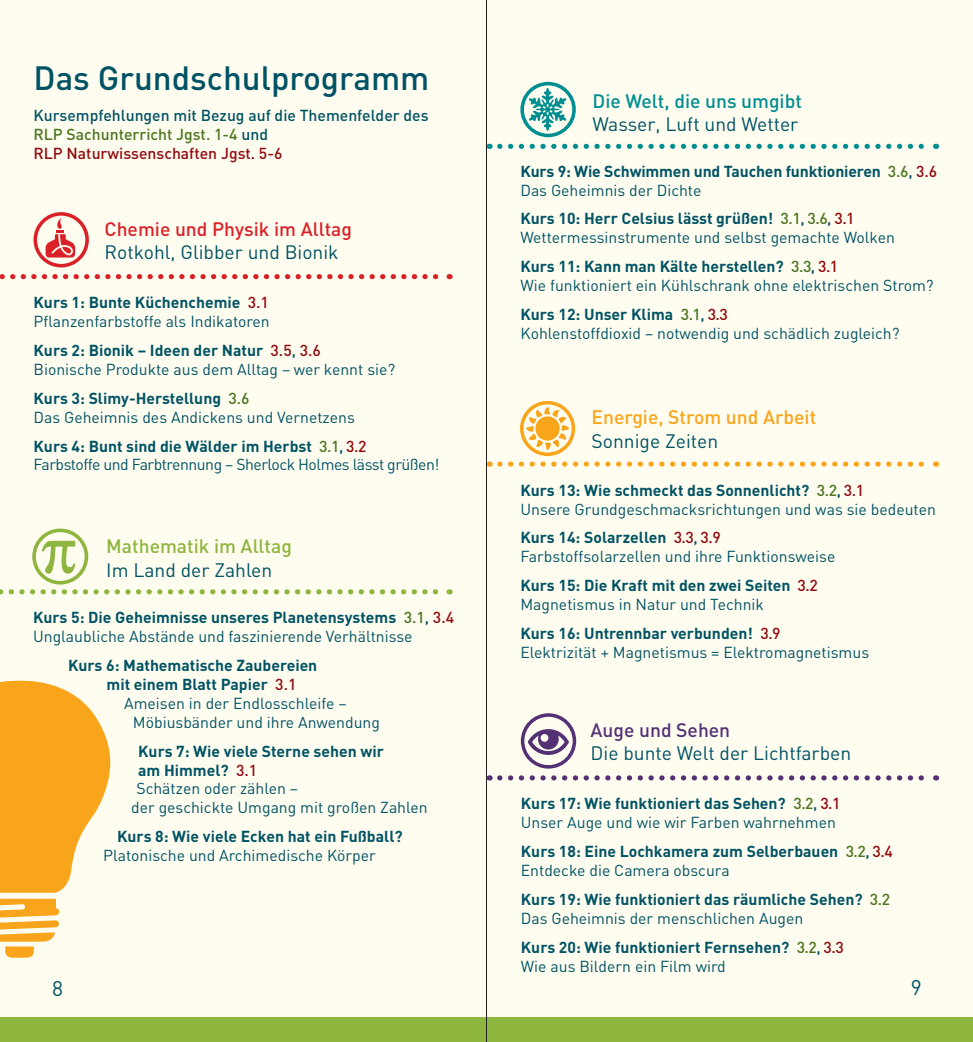
<style>
.page{position:relative;width:973px;height:1042px;background:#fff}
.page>*{position:absolute;margin:0;border:0;box-sizing:border-box;transform-origin:0 0}
.t1{font:500 33.25px "DIN";color:#005364}
.t2{font:21px "DIN";color:#005364}
.t3{font:19.25px "DIN";color:#005364}
.t4{font:500 19.25px "DIN";color:#da2128}
.t5{font:500 19.25px "DIN";color:#f9a51b}
.t6{font:500 19.25px "DIN";color:#008e91}
.t7{font:500 19.25px "DIN";color:#8eb63e}
.t8{font:500 19.25px "DIN";color:#543175}
.t9{font:15.75px/18.9px "DIN";color:#005364}
.t10{font:700 15.75px/18.9px "DIN";color:#005364}
.t11{font:500 15.75px/19.2px "DIN";color:#005364}
.t12{font:15.75px/18.9px "DIN";letter-spacing:-.03em;color:#005364}
.s1{color:#4b7520}
.s2{color:#910b0f}
.s3{font-weight:700}
.s4{font-weight:500;color:#910b0f}
.s5{font-weight:500}
.s6{font-weight:500;color:#4b7520}
.s7{font-weight:400}
</style>
<div class="page">
<div style="left:0;top:0;width:972px;height:1042px;background:#fffdf0"></div>
<div style="left:32px;top:528px;width:56px;height:56px;border:4px solid #8eb63e;border-radius:50%"></div>
<svg style="left:41px;top:531px;width:35px;height:43px"></svg>
<div style="left:0;top:1017px;width:972px;height:25px;background:#8eb63e"></div>
<div style="left:33px;top:212px;width:56px;height:55px;border:4px solid #da2128;border-radius:50%"></div>
<svg style="left:46px;top:218px;width:29px;height:39px"></svg>
<svg style="left:0;top:274px;width:450px;height:5px"></svg>
<svg style="left:0;top:680px;width:111px;height:213px"></svg>
<svg style="left:0;top:899px;width:59px;height:58px"></svg>
<svg style="left:0;top:589px;width:450px;height:5px"></svg>
<div style="left:520px;top:82px;width:55px;height:55px;border:4px solid #008e91;border-radius:50%"></div>
<svg style="left:528px;top:88px;width:38px;height:43px"></svg>
<svg style="left:499px;top:144px;width:437px;height:5px"></svg>
<svg style="left:499px;top:400px;width:437px;height:67px"></svg>
<div style="left:520px;top:713px;width:56px;height:55px;border:4px solid #543175;border-radius:50%"></div>
<svg style="left:527px;top:729px;width:42px;height:26px"></svg>
<svg style="left:499px;top:775px;width:437px;height:5px"></svg>
<hr style="left:486px;top:0;width:1px;height:1042px;background:#231f20">
<h1 class="t1" style="left:33px;top:57px;width:397px">Das Grundschulprogramm</h1>
<p class="t11" style="left:33px;top:105px;width:396px">Kursempfehlungen mit Bezug auf die Themenfelder des<br><span class="s1">RLP Sachunterricht Jgst. 1-4</span> und<br><span class="s2">RLP Naturwissenschaften Jgst. 5-6</span></p>
<p class="t4" style="left:105px;top:217px;width:249px">Chemie und Physik im Alltag</p>
<p class="t3" style="left:105px;top:240px;width:235px">Rotkohl, Glibber und Bionik</p>
<p class="t9" style="left:33px;top:293px;width:238px"><span class="s3">Kurs 1: Bunte Küchenchemie</span> <span class="s4">3.1<br></span>Pflanzenfarbstoffe als Indikatoren</p>
<p class="t9" style="left:33px;top:341px;width:363px"><span class="s3">Kurs 2: Bionik – Ideen der Natur</span> <span class="s4">3.5</span><span class="s5">,</span> <span class="s4">3.6<br></span>Bionische Produkte aus dem Alltag – wer kennt sie?</p>
<p class="t9" style="left:33px;top:388px;width:323px"><span class="s3">Kurs 3: Slimy-Herstellung</span> <span class="s6">3.6<br></span>Das Geheimnis des Andickens und Vernetzens</p>
<p class="t12" style="left:33px;top:436px;width:407px"><span class="s3">Kurs 4: Bunt sind die Wälder im Herbst</span> <span class="s6">3.1</span><span class="s5">,</span> <span class="s4">3.2<br></span>Farbstoffe und Farbtrennung – Sherlock Holmes lässt grüßen!</p>
<p class="t7" style="left:106px;top:534px;width:187px">Mathematik im Alltag</p>
<p class="t3" style="left:106px;top:557px;width:167px">Im Land der Zahlen</p>
<p class="t9" style="left:33px;top:608px;width:422px"><span class="s3">Kurs 5: Die Geheimnisse unseres Planetensystems</span> <span class="s6">3.1</span><span class="s5">,</span> <span class="s4">3.4<br></span>Unglaubliche Abstände und faszinierende Verhältnisse</p>
<p class="t10" style="left:107px;top:655px;width:212px;text-indent:-38px">Kurs 6: Mathematische Zaubereien mit einem Blatt Papier <span class="s4">3.1</span></p>
<p class="t9" style="left:133px;top:693px;width:248px;text-indent:-9px">Ameisen in der Endlosschleife –<br>Möbiusbänder und ihre Anwendung</p>
<p class="t10" style="left:138px;top:741px;width:247px">Kurs 7: Wie viele Sterne sehen wir</p>
<p class="t10" style="left:138px;top:760px;width:121px">am Himmel? <span class="s4">3.1</span></p>
<p class="t9" style="left:136px;top:779px;width:163px">Schätzen oder zählen –</p>
<p class="t9" style="left:131px;top:798px;width:298px">der geschickte Umgang mit großen Zahlen</p>
<p class="t10" style="left:117px;top:826px;width:287px">Kurs 8: Wie viele Ecken hat ein Fußball?</p>
<p class="t9" style="left:103px;top:845px;width:274px">Platonische und Archimedische Körper</p>
<h2 class="t2" style="left:52px;top:975px;width:12px">8</h2>
<p class="t6" style="left:592px;top:89px;width:211px">Die Welt, die uns umgibt</p>
<p class="t3" style="left:592px;top:112px;width:207px">Wasser, Luft und Wetter</p>
<p class="t10" style="left:520px;top:161px;width:418px">Kurs 9: Wie Schwimmen und Tauchen funktionieren <span class="s6">3.6</span><span class="s5">,</span> <span class="s4">3.6<br></span><span class="s7">Das Geheimnis der Dichte</span></p>
<p class="t9" style="left:520px;top:209px;width:376px"><span class="s3">Kurs 10: Herr Celsius lässt grüßen!</span> <span class="s6">3.1</span><span class="s5">,</span> <span class="s6">3.6</span><span class="s5">,</span> <span class="s4">3.1<br></span>Wettermessinstrumente und selbst gemachte Wolken</p>
<p class="t9" style="left:520px;top:257px;width:415px"><span class="s3">Kurs 11: Kann man Kälte herstellen?</span> <span class="s6">3.3</span><span class="s5">,</span> <span class="s4">3.1<br></span>Wie funktioniert ein Kühlschrank ohne elektrischen Strom?</p>
<p class="t9" style="left:520px;top:304px;width:380px"><span class="s3">Kurs 12: Unser Klima</span> <span class="s6">3.1</span><span class="s5">,</span> <span class="s4">3.3<br></span>Kohlenstoffdioxid – notwendig und schädlich zugleich?</p>
<p class="t5" style="left:591px;top:405px;width:226px">Energie, Strom und Arbeit</p>
<p class="t3" style="left:591px;top:428px;width:128px">Sonnige Zeiten</p>
<p class="t9" style="left:520px;top:480px;width:417px"><span class="s3">Kurs 13: Wie schmeckt das Sonnenlicht?</span> <span class="s6">3.2</span><span class="s5">,</span> <span class="s4">3.1<br></span>Unsere Grundgeschmacksrichtungen und was sie bedeuten</p>
<p class="t9" style="left:520px;top:528px;width:316px"><span class="s3">Kurs 14: Solarzellen</span> <span class="s4">3.3</span><span class="s5">,</span> <span class="s4">3.9<br></span>Farbstoffsolarzellen und ihre Funktionsweise</p>
<p class="t10" style="left:520px;top:575px;width:299px">Kurs 15: Die Kraft mit den zwei Seiten <span class="s4">3.2<br></span><span class="s7">Magnetismus in Natur und Technik</span></p>
<p class="t9" style="left:520px;top:623px;width:350px"><span class="s3">Kurs 16: Untrennbar verbunden!</span> <span class="s4">3.9<br></span>Elektrizität + Magnetismus = Elektromagnetismus</p>
<p class="t8" style="left:590px;top:717px;width:141px">Auge und Sehen</p>
<p class="t3" style="left:590px;top:741px;width:262px">Die bunte Welt der Lichtfarben</p>
<p class="t9" style="left:520px;top:794px;width:321px"><span class="s3">Kurs 17: Wie funktioniert das Sehen?</span> <span class="s6">3.2</span><span class="s5">,</span> <span class="s4">3.1<br></span>Unser Auge und wie wir Farben wahrnehmen</p>
<p class="t10" style="left:520px;top:841px;width:373px">Kurs 18: Eine Lochkamera zum Selberbauen <span class="s6">3.2</span><span class="s5">,</span> <span class="s4">3.4<br></span><span class="s7">Entdecke die Camera obscura</span></p>
<p class="t10" style="left:520px;top:889px;width:371px">Kurs 19: Wie funktioniert das räumliche Sehen? <span class="s6">3.2<br></span><span class="s7">Das Geheimnis der menschlichen Augen</span></p>
<p class="t10" style="left:520px;top:937px;width:324px">Kurs 20: Wie funktioniert Fernsehen? <span class="s6">3.2</span><span class="s5">,</span> <span class="s4">3.3<br></span><span class="s7">Wie aus Bildern ein Film wird</span></p>
<h2 class="t2" style="left:910px;top:974px;width:12px">9</h2>
</div>
